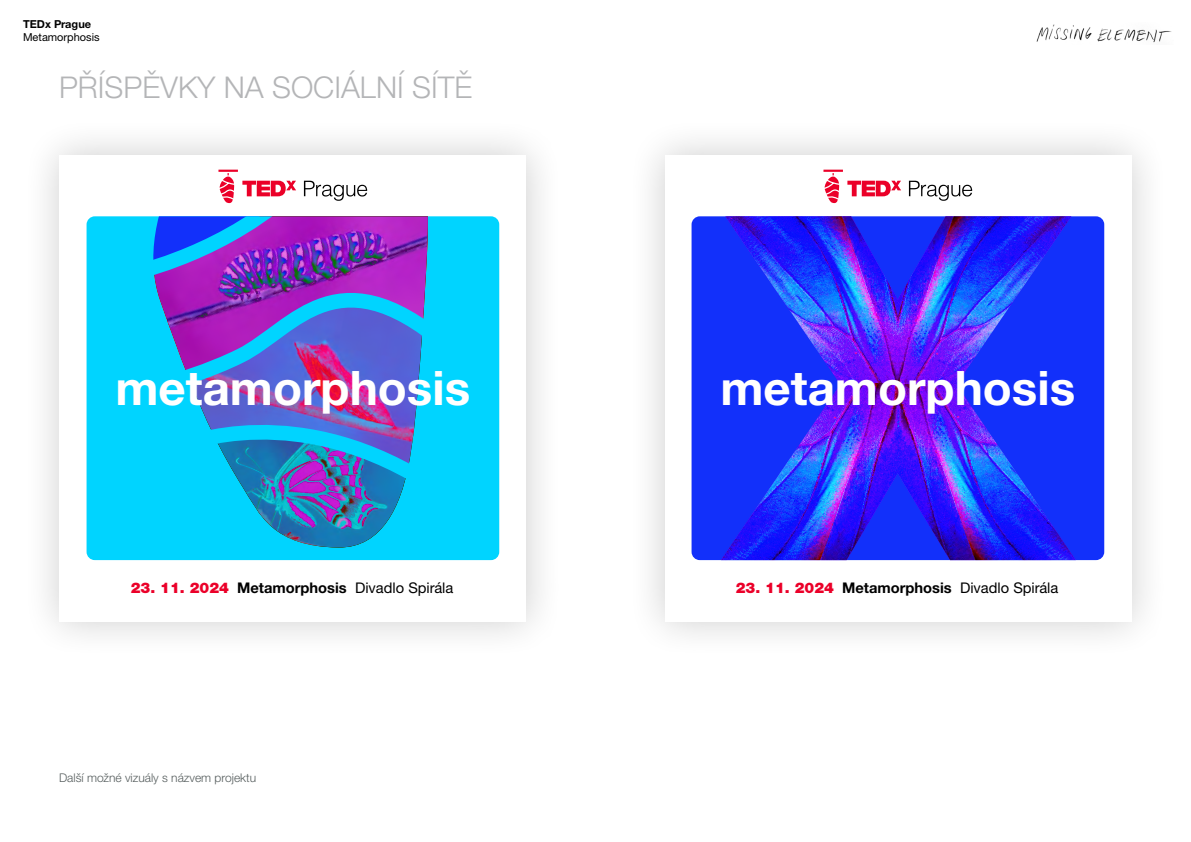
<style>
.page{position:relative;width:1191px;height:842px;background:#fff}
.page>*{position:absolute;margin:0;border:0;box-sizing:border-box;transform-origin:0 0}
.t1{font:700 47.6px "Helvetica Neue LTW1 G";color:#fff}
.zahlavi{font:300 30px "Helvetica Neue LTW1 G";color:#b4b5b7}
.t2{font:14.7px "Helvetica Neue LTW1 G";color:#000}
.text{font:300 12px "Helvetica Neue LTW1 G";color:#555d5d}
.t3{font:11px "Helvetica Neue LTW1 G";color:#000}
.t4{font:700 11px "Helvetica Neue LTW1 G";color:#000}
.s1{font-weight:900;color:#eb0029}
.s2{font-weight:700}
</style>
<div class="page">
<img style="left:1036px;top:24px;width:136px;height:19px">
<div style="left:21px;top:117px;width:544px;height:543px;background:#000;opacity:.2"></div>
<div style="left:60px;top:155px;width:466px;height:467px;background:#fff"></div>
<div style="left:87px;top:216px;width:412px;height:344px;background:#00d4ff;border-radius:8px"></div>
<img style="left:337px;top:216px;width:92px;height:30px">
<svg style="left:119px;top:216px;width:218px;height:30px"></svg>
<img style="left:203px;top:412px;width:213px;height:136px">
<img style="left:153px;top:246px;width:275px;height:166px">
<svg style="left:304px;top:181px;width:63px;height:20px"></svg>
<hr style="left:218px;top:170px;width:20px;height:2px;background:#eb0029">
<svg style="left:219px;top:173px;width:77px;height:30px"></svg>
<div style="left:626px;top:117px;width:544px;height:543px;background:#000;opacity:.2"></div>
<div style="left:665px;top:155px;width:466px;height:467px;background:#fff"></div>
<div style="left:692px;top:216px;width:412px;height:344px;background:#1230fa;border-radius:8px"></div>
<svg style="left:909px;top:181px;width:63px;height:20px"></svg>
<hr style="left:823px;top:170px;width:20px;height:2px;background:#eb0029">
<svg style="left:824px;top:173px;width:77px;height:30px"></svg>
<img style="left:721px;top:216px;width:355px;height:344px">
<p class="t4" style="left:23px;top:17px;width:70px">TEDx Prague</p>
<p class="t3" style="left:23px;top:30px;width:78px">Metamorphosis</p>
<p class="zahlavi" style="left:59px;top:69px;width:415px">PŘÍSPĚVKY NA SOCIÁLNÍ SÍTĚ</p>
<p class="t1" style="left:116px;top:359px;width:356px">metamorphosis</p>
<p class="t2" style="left:131px;top:578px;width:324px"><span class="s1">23. 11. 2024</span> <span class="s2">Metamorphosis</span> Divadlo Spirála</p>
<p class="text" style="left:59px;top:771px;width:199px">Další možné vizuály s názvem projektu</p>
<p class="t1" style="left:721px;top:359px;width:356px">metamorphosis</p>
<p class="t2" style="left:736px;top:578px;width:324px"><span class="s1">23. 11. 2024</span> <span class="s2">Metamorphosis</span> Divadlo Spirála</p>
</div>
